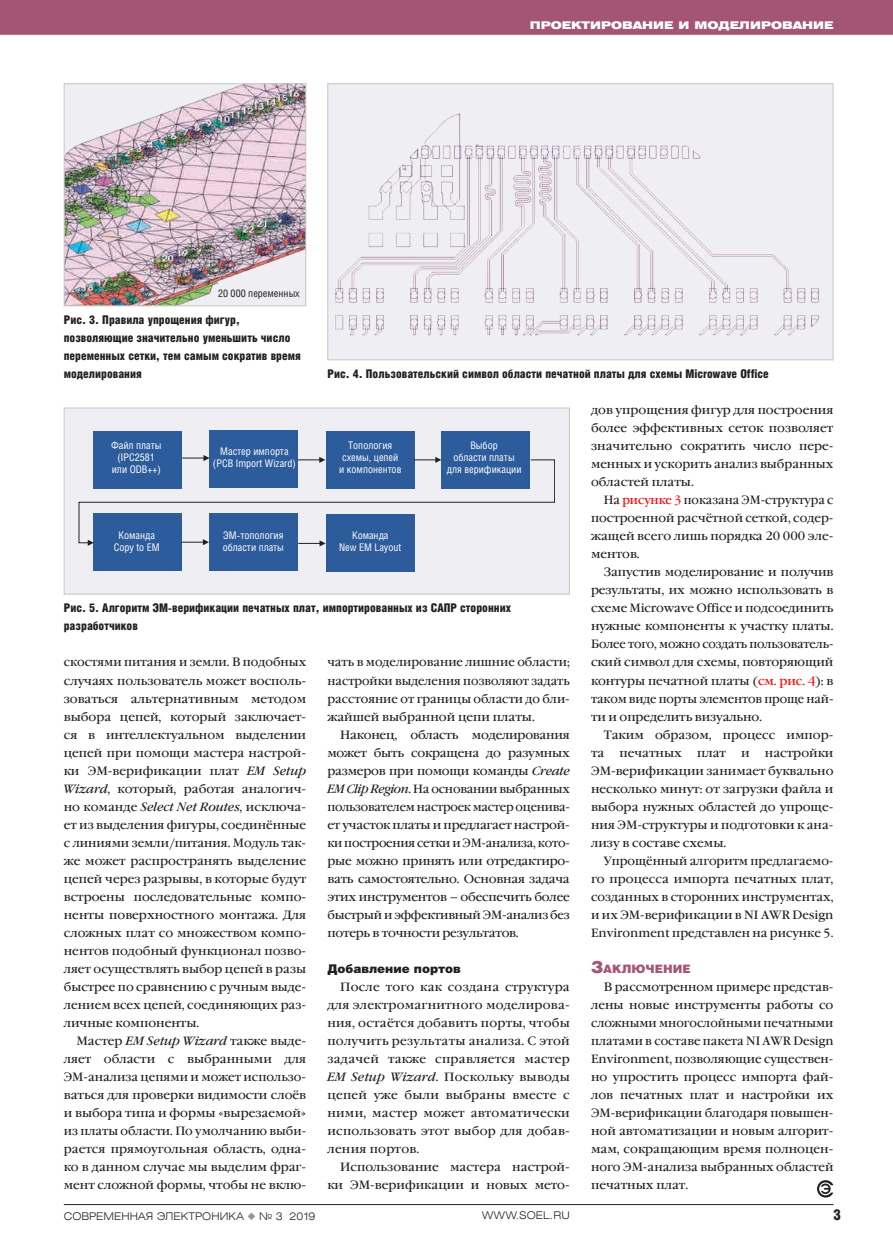
<style>
.page{position:relative;width:893px;height:1251px;background:#fff}
.page>*{position:absolute;margin:0;border:0;box-sizing:border-box;transform-origin:0 0}
.t1{font:15px "Helios Cond Black C";color:#231f20}
.t2{font:12px/18px "Garamond Book C";color:#231f20;text-align:justify}
.t3{font:12px/18px "Helios Cond Black C";color:#231f20}
.t4{font:12px/18px "Garamond Book C";color:#231f20;text-align:justify;scale:.95 1}
.t5{font:12px "Helios Black C";color:#231f20}
.t6{font:11.55px "Helios Black C";color:#a45475}
.t7{font:10.5px/12px "Helios Cond C";color:#fff;text-align:center}
.t8{font:10.5px "Helios Ext Light C";color:#231f20}
.t9{font:10.5px "Helios Ext Black C";color:#fff}
.t10{font:10.5px "Helios Cond C";color:#231f20}
.s1{font-style:italic}
.s2{color:#f00}
.s3{font-size:16.5px}
.s4{color:#939598}
</style>
<div class="page">
<div style="left:0;top:0;width:893px;height:35px;background:#a45475"></div>
<hr style="left:64px;top:1203px;width:769px;height:1px;background:#231f20">
<div style="left:64px;top:408px;width:505px;height:186px;background:#efeff3"></div>
<div style="left:93px;top:431px;width:89px;height:57px;background:#2d5c9c"></div>
<div style="left:209px;top:430px;width:89px;height:58px;background:#2d5c9c"></div>
<div style="left:326px;top:431px;width:89px;height:57px;background:#2d5c9c"></div>
<div style="left:441px;top:431px;width:89px;height:57px;background:#2d5c9c"></div>
<div style="left:93px;top:513px;width:89px;height:58px;background:#2d5c9c"></div>
<div style="left:209px;top:513px;width:89px;height:58px;background:#2d5c9c"></div>
<div style="left:326px;top:514px;width:89px;height:57px;background:#2d5c9c"></div>
<svg style="left:79px;top:455px;width:476px;height:91px"></svg>
<div style="left:64px;top:407px;width:506px;height:187px;border:1px solid #c7c8ca"></div>
<img style="left:66px;top:85px;width:238px;height:219px">
<div style="left:64px;top:83px;width:242px;height:223px;border:1px solid #c7c8ca"></div>
<div style="left:328px;top:84px;width:505px;height:276px;background:#efeff3"></div>
<img style="left:335px;top:113px;width:485px;height:223px">
<div style="left:327px;top:83px;width:506px;height:277px;border:1px solid #c7c8ca"></div>
<svg style="left:817px;top:1180px;width:16px;height:17px"></svg>
<p class="t9" style="left:530px;top:19px;width:305px">Проектирование и моделирование</p>
<p class="t10" style="left:218px;top:286px;width:83px">20 000 переменных</p>
<p class="t3" style="left:64px;top:311px;width:239px">Рис. 3. Правила упрощения фигур, позволяющие значительно уменьшить число переменных сетки, тем самым сократив время моделирования</p>
<p class="t3" style="left:327px;top:365px;width:443px">Рис. 4. Пользовательский символ области печатной платы для схемы Microwave Office</p>
<p class="t7" style="left:111px;top:439px;width:52px">Файл платы (IPC2581 или ODB++)</p>
<p class="t7" style="left:213px;top:445px;width:84px">Мастер импорта (PCB Import Wizard)</p>
<p class="t7" style="left:339px;top:439px;width:64px">Топология схемы, цепей и компонентов</p>
<p class="t7" style="left:447px;top:439px;width:76px">Выбор<br>области платы для верификации</p>
<p class="t7" style="left:114px;top:528px;width:48px">Команда<br>Copy to EM</p>
<p class="t7" style="left:223px;top:528px;width:63px;text-align:left">ЭМ-топология области платы</p>
<p class="t7" style="left:339px;top:528px;width:64px">Команда<br>New EM Layout</p>
<p class="t3" style="left:64px;top:599px;width:449px">Рис. 5. Алгоритм ЭМ-верификации печатных плат, импортированных из САПР сторонних разработчиков</p>
<p class="t2" style="left:64px;top:653px;width:244px">скостями питания и земли. В подобных случаях пользователь может восполь&shy;зоваться альтернативным методом выбора цепей, который заключает&shy;ся в интеллектуальном выделении цепей при помощи мастера настрой&shy;ки ЭМ-верификации плат <span class="s1">EM Setup Wizard</span>, который, работая аналогич&shy;но команде <span class="s1">Select Net Routes</span>, исключа&shy;ет из выделения фигуры, соединённые с линиями земли/питания. Модуль так&shy;же может распространять выделение цепей через разрывы, в которые будут встроены последовательные компо&shy;ненты поверхностного монтажа. Для сложных плат со множеством компо&shy;нентов подобный функционал позво&shy;ляет осуществлять выбор цепей в разы быстрее по сравнению с ручным выде&shy;лением всех цепей, соединяющих раз&shy;личные компоненты.</p>
<p class="t2" style="left:64px;top:1031px;width:244px;text-indent:13px">Мастер <span class="s1">EM Setup Wizard</span> также выде&shy;ляет области с выбранными для ЭМ-анализа цепями и может использо&shy;ваться для проверки видимости слоёв и выбора типа и формы «вырезаемой» из платы области. По умолчанию выби&shy;рается прямоугольная область, одна&shy;ко в данном случае мы выделим фраг&shy;мент сложной формы, чтобы не вклю-</p>
<p class="t2" style="left:327px;top:653px;width:244px">чать в моделирование лишние области; настройки выделения позволяют задать расстояние от границы области до бли&shy;жайшей выбранной цепи платы.</p>
<p class="t2" style="left:327px;top:725px;width:244px;text-indent:13px">Наконец, область моделирования может быть сокращена до разумных размеров при помощи команды <span class="s1">Create EM Clip Region</span>. На основании выбранных пользователем настроек мастер оценива&shy;ет участок платы и предлагает настрой&shy;ки построения сетки и ЭМ-анализа, кото&shy;рые можно принять или отредактиро&shy;вать самостоятельно. Основная задача этих инструментов – обеспечить более быстрый и эффективный ЭМ-анализ без потерь в точности результатов.</p>
<p class="t5" style="left:327px;top:960px;width:135px">Добавление портов</p>
<p class="t2" style="left:327px;top:977px;width:244px;text-indent:13px">После того как создана структура для электромагнитного моделирова&shy;ния, остаётся добавить порты, чтобы получить результаты анализа. С этой задачей также справляется мастер <span class="s1">EM Setup Wizard</span>. Поскольку выводы цепей уже были выбраны вместе с ними, мастер может автоматически использовать этот выбор для добав&shy;ления портов.</p>
<p class="t2" style="left:327px;top:1157px;width:244px;text-align:right">Использование мастера настрой&shy;ки ЭМ-верификации и новых мето-</p>
<p class="t2" style="left:591px;top:401px;width:244px">дов упрощения фигур для построения более эффективных сеток позволяет значительно сократить число пере&shy;менных и ускорить анализ выбранных областей платы.</p>
<p class="t4" style="left:591px;top:491px;width:257px;text-indent:13px">На <span class="s2">рисунке 3</span> показана ЭМ-структура с построенной расчётной сеткой, содер&shy;жащей всего лишь порядка 20 000 эле&shy;ментов.</p>
<p class="t2" style="left:591px;top:563px;width:244px;text-indent:13px">Запустив моделирование и получив результаты, их можно использовать в схеме Microwave Office и подсоединить нужные компоненты к участку платы.<br>Более того, можно создать пользователь&shy;ский символ для схемы, повторяющий контуры печатной платы (<span class="s2">см. рис. 4</span>): в таком виде порты элементов проще най&shy;ти и определить визуально.</p>
<p class="t2" style="left:591px;top:725px;width:244px;text-indent:13px">Таким образом, процесс импор&shy;та</p>
<p class="t2" style="left:591px;top:743px;width:244px;text-indent:174px">настройки ЭМ-верификации занимает буквально несколько минут: от загрузки файла и выбора нужных областей до упроще&shy;ния ЭМ-структуры и подготовки к ана&shy;лизу в составе схемы.</p>
<p class="t2" style="left:591px;top:851px;width:244px;text-indent:13px">Упрощённый алгоритм предлагаемо&shy;го процесса импорта печатных плат, созданных в сторонних инструментах, и их ЭМ-верификации в NI AWR Design Environment представлен на рисунке 5.</p>
<p class="t6" style="left:591px;top:961px;width:101px"><span class="s3">З</span>аключение</p>
<p class="t2" style="left:591px;top:977px;width:244px;text-indent:13px">В рассмотренном примере представ&shy;лены новые инструменты работы со сложными многослойными печатными платами в составе пакета NI AWR Design Environment, позволяющие существен&shy;но упростить процесс импорта фай&shy;лов печатных плат и настройки их ЭМ-верификации благодаря повышен&shy;ной автоматизации и новым алгорит&shy;мам, сокращающим время полноцен&shy;ного ЭМ-анализа выбранных областей печатных плат.</p>
<p class="t2" style="left:619px;top:743px;width:64px">печатных</p>
<p class="t2" style="left:697px;top:743px;width:30px">плат</p>
<p class="t2" style="left:741px;top:743px;width:10px">и</p>
<p class="t8" style="left:64px;top:1208px;width:253px">СОВРЕМЕННАЯ ЭЛЕКТРОНИКА <span class="s4">◆</span> № 3 2019</p>
<p class="t8" style="left:482px;top:1208px;width:89px">WWW.SOEL.RU</p>
<p class="t1" style="left:833px;top:1205px;width:9px">3</p>
</div>
